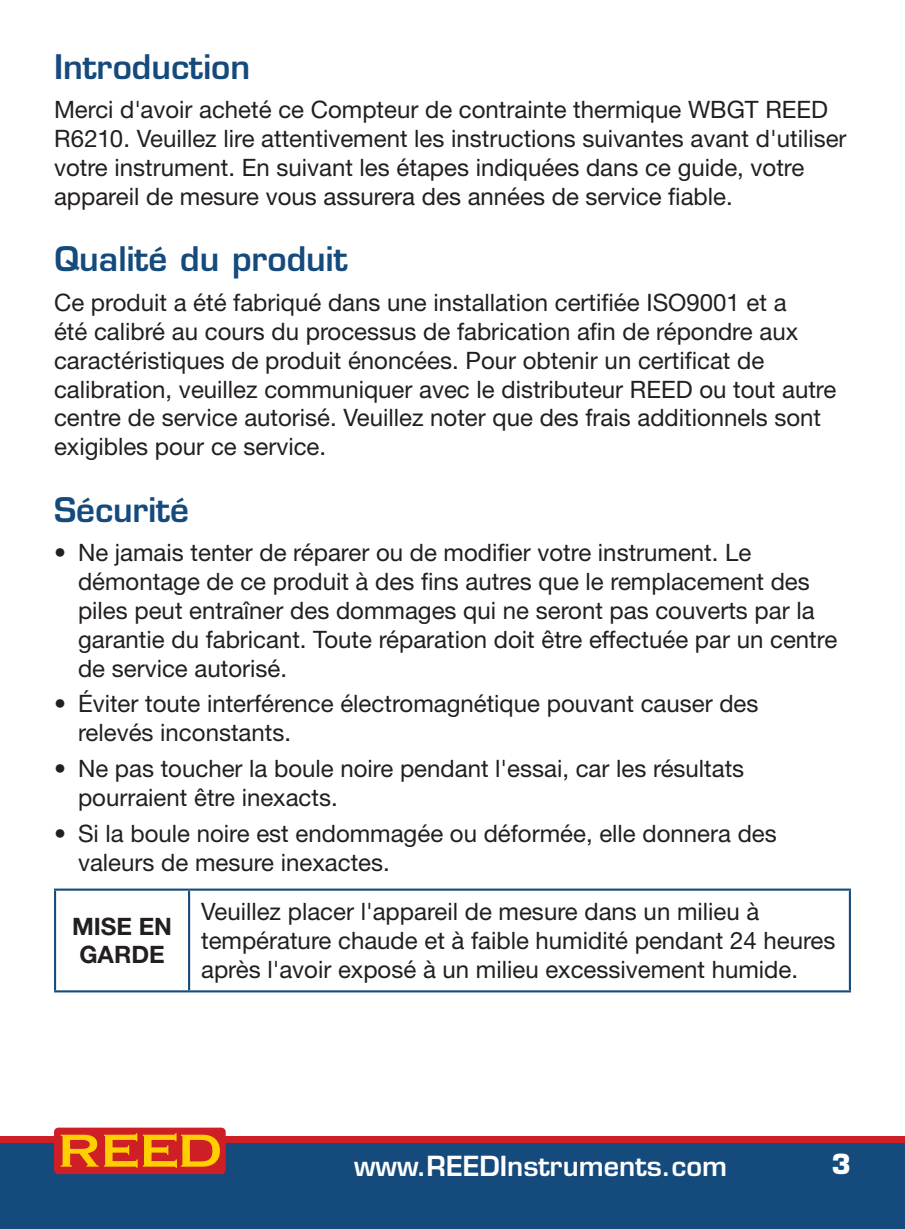
<style>
.page{position:relative;width:905px;height:1229px;background:#fff}
.page>*{position:absolute;margin:0;border:0;box-sizing:border-box;transform-origin:0 0}
.t1{font:600 33px "Eurostile LT Std";color:#144a7c}
.t2{font:600 27px "Eurostile LT Std";color:#fff}
.t3{font:700 27px "Eurostile LT Std";color:#fff}
.t4{font:24px/28.8px "Helvetica Neue LT Std";color:#231f20}
.t5{font:700 24px/28.8px "Helvetica Neue LT Std";color:#231f20;text-align:center}
</style>
<div class="page">
<div style="left:0;top:1137px;width:904px;height:91px;background:#144a7c"></div>
<div style="left:0;top:1136px;width:904px;height:6px;background:#cf1f26"></div>
<div style="left:54px;top:1127px;width:172px;height:47px;background:#cf1f26;border-radius:4px"></div>
<svg style="left:61px;top:1133px;width:159px;height:34px"></svg>
<hr style="left:54px;top:888px;width:135px;height:2px;background:#144a7c">
<hr style="left:54px;top:890px;width:2px;height:100px;background:#144a7c">
<hr style="left:189px;top:888px;width:661px;height:2px;background:#144a7c">
<hr style="left:188px;top:890px;width:2px;height:100px;background:#144a7c">
<hr style="left:848px;top:890px;width:2px;height:100px;background:#144a7c">
<hr style="left:54px;top:990px;width:135px;height:2px;background:#144a7c">
<hr style="left:189px;top:990px;width:661px;height:2px;background:#144a7c">
<h1 class="t1" style="left:54px;top:46px;width:197px">Introduction</h1>
<p class="t4" style="left:54px;top:95px;width:794px">Merci d'avoir acheté ce Compteur de contrainte thermique WBGT REED R6210. Veuillez lire attentivement les instructions suivantes avant d'utiliser votre instrument. En suivant les étapes indiquées dans ce guide, votre appareil de mesure vous assurera des années de service fiable.</p>
<h1 class="t1" style="left:54px;top:239px;width:295px">Qualité du produit</h1>
<p class="t4" style="left:54px;top:288px;width:783px">Ce produit a été fabriqué dans une installation certifiée ISO9001 et a<br>été calibré au cours du processus de fabrication afin de répondre aux caractéristiques de produit énoncées. Pour obtenir un certificat de calibration, veuillez communiquer avec le distributeur REED ou tout autre centre de service autorisé. Veuillez noter que des frais additionnels sont exigibles pour ce service.</p>
<h1 class="t1" style="left:54px;top:489px;width:136px">Sécurité</h1>
<p class="t4" style="left:78px;top:538px;width:760px;text-indent:-24px">• Ne jamais tenter de réparer ou de modifier votre instrument. Le démontage de ce produit à des fins autres que le remplacement des piles peut entraîner des dommages qui ne seront pas couverts par la garantie du fabricant. Toute réparation doit être effectuée par un centre de service autorisé.</p>
<p class="t4" style="left:78px;top:689px;width:682px;text-indent:-24px">• Éviter toute interférence électromagnétique pouvant causer des relevés inconstants.</p>
<p class="t4" style="left:78px;top:754px;width:667px;text-indent:-24px">• Ne pas toucher la boule noire pendant l'essai, car les résultats pourraient être inexacts.</p>
<p class="t4" style="left:78px;top:818px;width:700px;text-indent:-24px">• Si la boule noire est endommagée ou déformée, elle donnera des valeurs de mesure inexactes.</p>
<p class="t5" style="left:72px;top:911px;width:101px">MISE EN<br>GARDE</p>
<p class="t4" style="left:201px;top:897px;width:636px">Veuillez placer l'appareil de mesure dans un milieu à température chaude et à faible humidité pendant 24 heures après l'avoir exposé à un milieu excessivement humide.</p>
<p class="t2" style="left:354px;top:1148px;width:374px">www.REEDInstruments.com</p>
<p class="t3" style="left:831px;top:1147px;width:21px">3</p>
</div>
